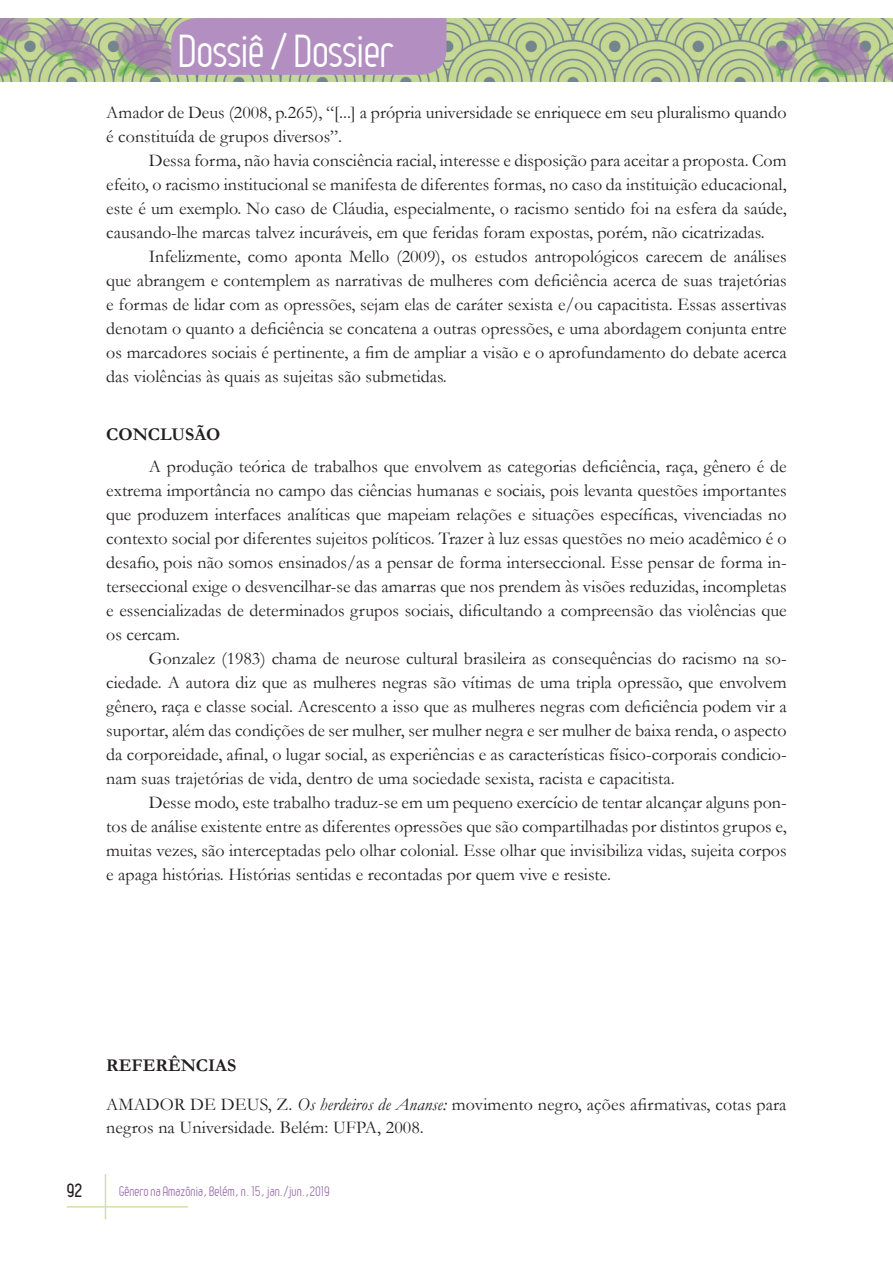
<style>
.page{position:relative;width:893px;height:1263px;background:#fff}
.page>*{position:absolute;margin:0;border:0;box-sizing:border-box;transform-origin:0 0}
.t1{font:45px "Leger";letter-spacing:-.01em;color:#fff}
.Texto{font:18px/24px "Garamond";color:#231f20;text-align:justify}
.Referências{font:18px/22.5px "Garamond";letter-spacing:.005em;color:#231f20}
.Titulo_2{font:700 18px "Garamond";color:#231f20}
.t2{font:700 18px "Leger";color:#231f20}
.t3{font:13.5px "Leger";color:#9f73af}
.s1{font-style:italic}
</style>
<div class="page">
<hr style="left:105px;top:1174px;width:1px;height:45px;background:#d2e0ac">
<hr style="left:67px;top:1206px;width:121px;height:1px;background:#d2e0ac">
<img style="left:0;top:18px;width:893px;height:64px">
<div style="left:171px;top:18px;width:275px;height:57px;background:#b28fc0"></div>
<h1 class="t1" style="left:179px;top:26px;width:216px">Dossiê / Dossier</h1>
<p class="Texto" style="left:106px;top:100px;width:682px">Amador de Deus (2008, p.265), “[...] a própria universidade se enriquece em seu pluralismo quando é constituída de grupos diversos”.</p>
<p class="Texto" style="left:106px;top:148px;width:682px;text-indent:43px">Dessa forma, não havia consciência racial, interesse e disposição para aceitar a proposta. Com efeito, o racismo institucional se manifesta de diferentes formas, no caso da instituição educacional, este é um exemplo. No caso de Cláudia, especialmente, o racismo sentido foi na esfera da saúde, causando-lhe marcas talvez incuráveis, em que feridas foram expostas, porém, não cicatrizadas.</p>
<p class="Texto" style="left:106px;top:244px;width:682px;text-indent:43px">Infelizmente, como aponta Mello (2009), os estudos antropológicos carecem de análises que abrangem e contemplem as narrativas de mulheres com deficiência acerca de suas trajetórias e formas de lidar com as opressões, sejam elas de caráter sexista e/ou capacitista. Essas assertivas denotam o quanto a deficiência se concatena a outras opressões, e uma abordagem conjunta entre os marcadores sociais é pertinente, a fim de ampliar a visão e o aprofundamento do debate acerca das violências às quais as sujeitas são submetidas.</p>
<p class="Titulo_2" style="left:106px;top:422px;width:116px">CONCLUSÃO</p>
<p class="Texto" style="left:106px;top:454px;width:682px;text-indent:43px">A produção teórica de trabalhos que envolvem as categorias deficiência, raça, gênero é de extrema importância no campo das ciências humanas e sociais, pois levanta questões importantes que produzem interfaces analíticas que mapeiam relações e situações específicas, vivenciadas no contexto social por diferentes sujeitos políticos. Trazer à luz essas questões no meio acadêmico é o desafio, pois não somos ensinados/as a pensar de forma interseccional. Esse pensar de forma in&shy;terseccional exige o desvencilhar-se das amarras que nos prendem às visões reduzidas, incompletas e essencializadas de determinados grupos sociais, dificultando a compreensão das violências que os cercam.</p>
<p class="Texto" style="left:106px;top:646px;width:682px;text-indent:43px">Gonzalez (1983) chama de neurose cultural brasileira as consequências do racismo na so&shy;ciedade. A autora diz que as mulheres negras são vítimas de uma tripla opressão, que envolvem gênero, raça e classe social. Acrescento a isso que as mulheres negras com deficiência podem vir a suportar, além das condições de ser mulher, ser mulher negra e ser mulher de baixa renda, o aspecto da corporeidade, afinal, o lugar social, as experiências e as características físico-corporais condicio&shy;nam suas trajetórias de vida, dentro de uma sociedade sexista, racista e capacitista.</p>
<p class="Texto" style="left:106px;top:790px;width:682px;text-indent:43px">Desse modo, este trabalho traduz-se em um pequeno exercício de tentar alcançar alguns pon&shy;tos de análise existente entre as diferentes opressões que são compartilhadas por distintos grupos e, muitas vezes, são interceptadas pelo olhar colonial. Esse olhar que invisibiliza vidas, sujeita corpos e apaga histórias. Histórias sentidas e recontadas por quem vive e resiste.</p>
<p class="Titulo_2" style="left:106px;top:1053px;width:131px">REFERÊNCIAS</p>
<p class="Referências" style="left:106px;top:1093px;width:682px">AMADOR DE DEUS, Z. <span class="s1">Os herdeiros de Ananse:</span> movimento negro, ações afirmativas, cotas para negros na Universidade. Belém: UFPA, 2008.</p>
<p class="t2" style="left:67px;top:1180px;width:17px">92</p>
<p class="t3" style="left:119px;top:1183px;width:212px">Gênero na Amazônia, Belém, n. 15, jan./jun.,2019</p>
</div>
